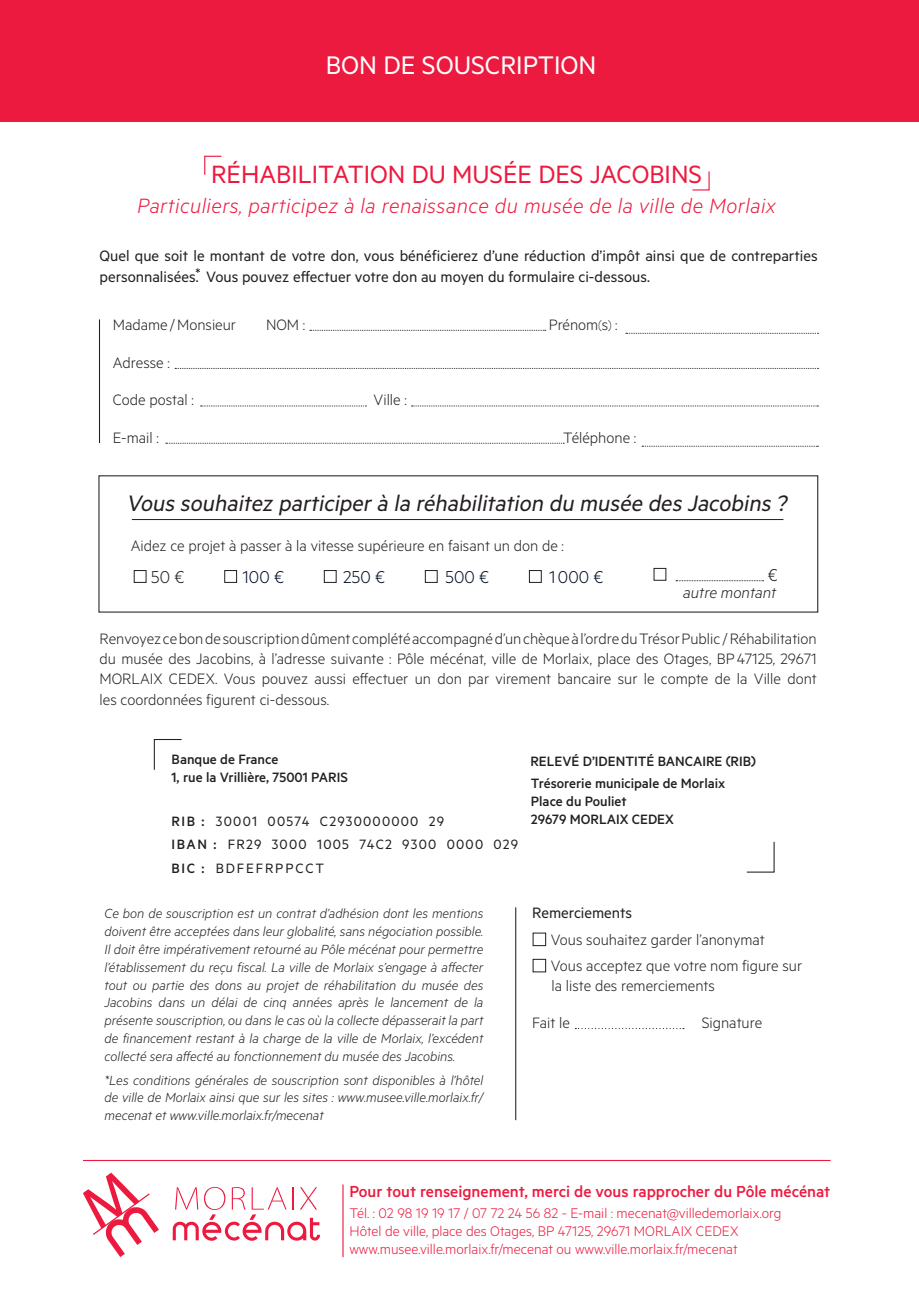
<style>
.page{position:relative;width:919px;height:1308px;background:#fff}
.page>*{position:absolute;margin:0;border:0;box-sizing:border-box;transform-origin:0 0}
.t1{font:28.57px "Metric";color:#fff}
.t2{font:28.12px "Metric";color:#ed1a3f}
.t3{font:italic 25.2px "Metric";color:#231f20}
.t4{font:italic 300 23.4px "Metric";letter-spacing:.02em;color:#ed1a3f}
.t5{font:300 19.35px "Metric";color:#000c25}
.t6{font:300 19.35px "Metric";color:#231f20}
.t7{font:500 18px "Metric";color:#ed1a3f}
.t8{font:italic 300 17.55px "Metric";color:#231f20}
.t9{font:300 16.88px/20.2px "Metric";color:#231f20;text-align:justify}
.t10{font:16.88px/20.2px "Metric";color:#231f20}
.t11{font:300 15.75px/18px "Metric";color:#ed1a3f}
.t12{font:500 15.3px/18px "Metric";color:#231f20}
.t13{font:15.3px/23.6px "Metric";letter-spacing:.08em;color:#231f20}
.t14{font:italic 300 14.85px/17.8px "Metric";color:#231f20;text-align:justify}
.s1{font-size:15.3px}
.s2{font-weight:500}
</style>
<div class="page">
<div style="left:0;top:0;width:918px;height:121px;background:#ed1a3f"></div>
<svg style="left:195px;top:268px;width:5px;height:5px"></svg>
<svg style="left:692px;top:171px;width:18px;height:20px"></svg>
<svg style="left:204px;top:155px;width:18px;height:20px"></svg>
<svg style="left:642px;top:446px;width:176px;height:1px"></svg>
<svg style="left:310px;top:330px;width:235px;height:1px"></svg>
<svg style="left:625px;top:333px;width:193px;height:1px"></svg>
<svg style="left:411px;top:405px;width:407px;height:1px"></svg>
<svg style="left:166px;top:443px;width:398px;height:1px"></svg>
<svg style="left:200px;top:405px;width:166px;height:1px"></svg>
<svg style="left:175px;top:368px;width:643px;height:1px"></svg>
<hr style="left:99px;top:319px;width:1px;height:124px;background:#231f20">
<div style="left:134px;top:570px;width:12px;height:13px;border:1px solid #231f20"></div>
<div style="left:224px;top:570px;width:13px;height:13px;border:1px solid #231f20"></div>
<div style="left:324px;top:570px;width:12px;height:13px;border:1px solid #231f20"></div>
<div style="left:425px;top:570px;width:12px;height:13px;border:1px solid #231f20"></div>
<div style="left:529px;top:570px;width:12px;height:13px;border:1px solid #231f20"></div>
<hr style="left:132px;top:519px;width:651px;height:1px;background:#231f20">
<div style="left:653px;top:568px;width:13px;height:13px;border:1px solid #231f20"></div>
<svg style="left:676px;top:580px;width:87px;height:1px"></svg>
<svg style="left:746px;top:841px;width:29px;height:32px"></svg>
<svg style="left:153px;top:739px;width:29px;height:31px"></svg>
<div style="left:532px;top:932px;width:14px;height:14px;border:1px solid #231f20"></div>
<div style="left:532px;top:958px;width:14px;height:14px;border:1px solid #231f20"></div>
<svg style="left:575px;top:1028px;width:108px;height:1px"></svg>
<hr style="left:515px;top:907px;width:1px;height:213px;background:#231f20">
<svg style="left:173px;top:1186px;width:147px;height:54px"></svg>
<svg style="left:83px;top:1172px;width:76px;height:85px"></svg>
<hr style="left:342px;top:1184px;width:1px;height:73px;background:#ed1a3f">
<hr style="left:83px;top:1159px;width:747px;height:2px;background:#ed1a3f">
<h1 class="t1" style="left:325px;top:49px;width:272px">bon de souscription</h1>
<h2 class="t2" style="left:211px;top:157px;width:492px">Réhabilitation du musée des Jacobins</h2>
<h3 class="t4" style="left:137px;top:192px;width:640px">Particuliers, participez à la renaissance du musée de la ville de Morlaix</h3>
<p class="t10" style="left:99px;top:245px;width:719px">Quel que soit le montant de votre don, vous bénéficierez d’une réduction d’impôt ainsi que de contreparties personnalisées. Vous pouvez effectuer votre don au moyen du formulaire ci-dessous.</p>
<p class="t9" style="left:113px;top:314px;width:125px">Madame /Monsieur</p>
<p class="t9" style="left:266px;top:314px;width:41px">Nom :</p>
<p class="t9" style="left:549px;top:314px;width:70px">Prénom<span class="s1">(</span>s<span class="s1">)</span> :</p>
<p class="t9" style="left:113px;top:352px;width:59px">Adresse :</p>
<p class="t9" style="left:113px;top:389px;width:83px">Code postal :</p>
<p class="t9" style="left:373px;top:389px;width:35px">Ville :</p>
<p class="t9" style="left:113px;top:426px;width:48px">E-mail :</p>
<p class="t9" style="left:563px;top:426px;width:74px">Téléphone :</p>
<h3 class="t3" style="left:126px;top:488px;width:666px">Vous souhaitez participerà la réhabilitation du musée des Jacobins ?</h3>
<p class="t9" style="left:131px;top:534px;width:435px">Aidez ce projet à passer à la vitesse supérieure en faisant un don de :</p>
<h3 class="t6" style="left:151px;top:565px;width:35px">50 €</h3>
<h3 class="t5" style="left:242px;top:565px;width:43px">100 €</h3>
<h3 class="t5" style="left:343px;top:565px;width:43px">250 €</h3>
<h3 class="t5" style="left:445px;top:565px;width:45px">500 €</h3>
<h3 class="t5" style="left:549px;top:565px;width:56px">1000 €</h3>
<h3 class="t6" style="left:767px;top:563px;width:11px">€</h3>
<p class="t8" style="left:683px;top:582px;width:94px">autre montant</p>
<p class="t9" style="left:99px;top:627px;width:718px">Renvoyez ce bon de souscription dûment complété accompagné d’un chèque à l’ordre du Trésor Public /Réhabilitation du musée des Jacobins, à l’adresse suivante : Pôle mécénat, ville de Morlaix, place des Otages, BP47125, 29671<br>Morlaix Cedex. Vous pouvez aussi effectuer un don par virement bancaire sur le compte de la Ville dont les coordonnées figurent ci-dessous.</p>
<p class="t12" style="left:172px;top:750px;width:178px">Banque de France<br>1, rue la Vrillière, 75001 PARIS</p>
<p class="t13" style="left:172px;top:808px;width:348px"><span class="s2">RIB :</span> 30001 00574 C2930000000 29<br><span class="s2">IBAN :</span> FR29 3000 1005 74C2 9300 0000 029<br><span class="s2">BIC :</span> BDFEFRPPCCT</p>
<p class="t12" style="left:530px;top:751px;width:77px">Relevé d’Identit</p>
<p class="t12" style="left:646px;top:751px;width:29px">é Bancaire</p>
<p class="t12" style="left:725px;top:751px;width:32px">(RIB)</p>
<p class="t12" style="left:531px;top:773px;width:196px">Trésorerie municipale de Morlaix<br>Place du Pouliet<br>29679 Morlaix CEDEX</p>
<p class="t14" style="left:105px;top:904px;width:380px">Ce bon de souscription est un contrat d’adhésion dont les mentions doivent être acceptées dans leur globalité, sans négociation possible.<br>Il doit être impérativement retourné au Pôle mécénat pour permettre l’établissement du reçu fiscal. La ville de Morlaix s’engage à affecter tout ou partie des dons au projet de réhabilitation du musée des Jacobins dans un délai de cinq années après le lancement de la présente souscription, ou dans le cas où la collecte dépasserait la part de financement restant à la charge de la ville de Morlaix, l’excédent collecté sera affecté au fonctionnement du musée des Jacobins.</p>
<p class="t14" style="left:105px;top:1070px;width:380px">*Les conditions générales de souscription sont disponibles à l’hôtel de ville de Morlaix ainsi que sur les sites : www.musee.ville.morlaix.fr/ mecenat et www.ville.morlaix.fr/mecenat</p>
<p class="t10" style="left:532px;top:902px;width:101px">Remerciements</p>
<p class="t9" style="left:551px;top:925px;width:253px;line-height:26.3px">Vous souhaitez garder l’anonymat<br>Vous acceptez que votre nom figure sur</p>
<p class="t9" style="left:551px;top:975px;width:165px">la liste des remerciements</p>
<p class="t9" style="left:532px;top:1011px;width:39px">Fait le</p>
<p class="t9" style="left:701px;top:1011px;width:62px">Signature</p>
<p class="t7" style="left:349px;top:1180px;width:482px">Pour tout renseignement, merci de vous rapprocher du Pôle mécénat</p>
<p class="t11" style="left:349px;top:1203px;width:433px">Tél. : 02 98 19 19 17 / 07 72 24 56 82 - E-mail : mecenat@villedemorlaix.org<br>Hôtel de ville, place des Otages, BP 47125, 29671 Morlaix Cedex www.musee.ville.morlaix.fr/mecenat ou www.ville.morlaix.fr/mecenat</p>
</div>
